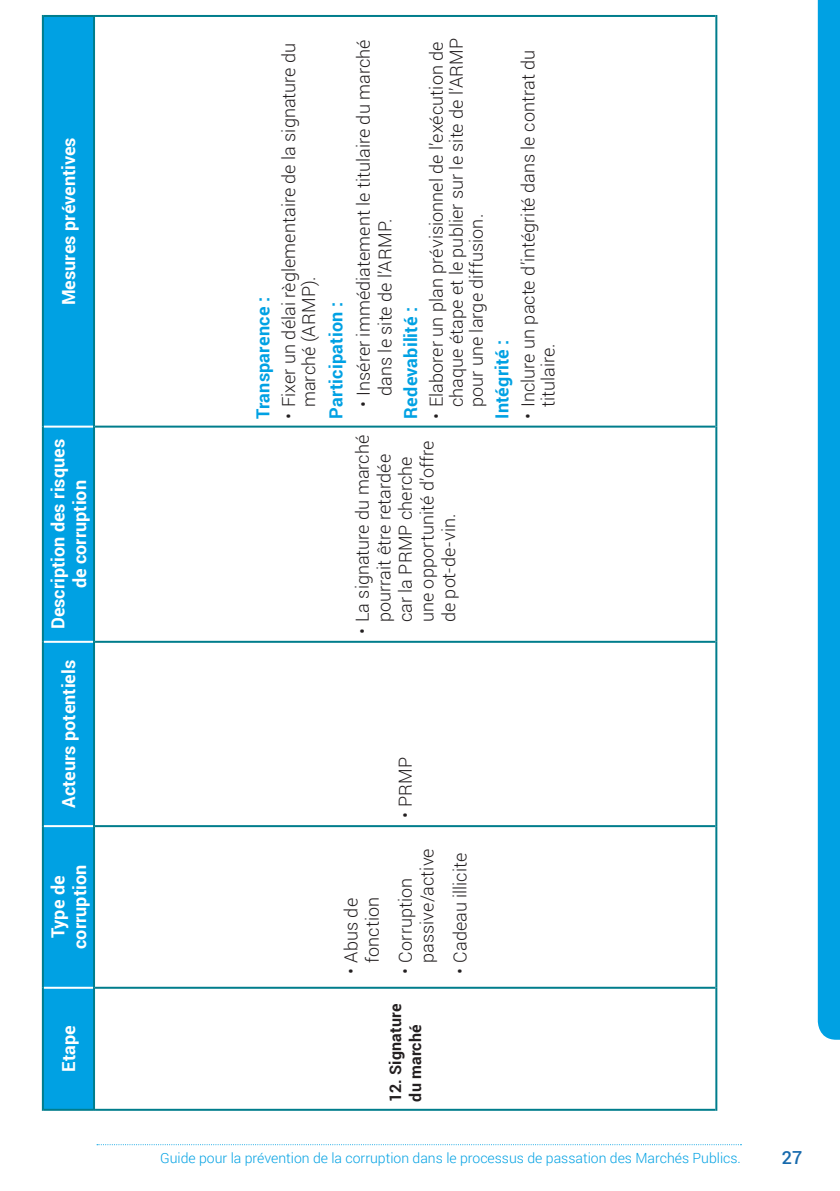
<style>
.page{position:relative;width:840px;height:1191px;background:#fff}
.page>*{position:absolute;margin:0;border:0;box-sizing:border-box;transform-origin:0 0}
.t1{font:300 18px/21.6px "Roboto";letter-spacing:.005em;color:#231f20}
.t2{font:700 18px/21.6px "Roboto";color:#fff;text-align:center}
.t3{font:700 18px "Roboto";letter-spacing:.01em;color:#00a1e3}
.t4{font:500 18px "Roboto";color:#176aad}
.t5{font:700 16px/20px "Roboto";letter-spacing:.015em;color:#231f20}
.t6{font:300 14px "Roboto";color:#00a1e3}
</style>
<div class="page">
<svg style="left:97px;top:1144px;width:644px;height:1px"></svg>
<div style="left:817px;top:0;width:22px;height:1039px;background:#00a1e3"></div>
<div style="left:44px;top:17px;width:49px;height:1091px;background:#00a1e3"></div>
<hr style="left:42px;top:987px;width:2px;height:123px;background:#007d8c">
<hr style="left:44px;top:1108px;width:49px;height:2px;background:#007d8c">
<hr style="left:42px;top:826px;width:2px;height:161px;background:#007d8c">
<hr style="left:42px;top:642px;width:2px;height:184px;background:#007d8c">
<hr style="left:42px;top:426px;width:2px;height:216px;background:#007d8c">
<hr style="left:42px;top:15px;width:2px;height:411px;background:#007d8c">
<hr style="left:44px;top:15px;width:49px;height:2px;background:#007d8c">
<hr style="left:93px;top:987px;width:2px;height:123px;background:#007d8c">
<hr style="left:95px;top:1108px;width:620px;height:2px;background:#007d8c">
<hr style="left:93px;top:826px;width:2px;height:161px;background:#007d8c">
<hr style="left:95px;top:986px;width:620px;height:2px;background:#007d8c">
<hr style="left:93px;top:642px;width:2px;height:184px;background:#007d8c">
<hr style="left:95px;top:825px;width:620px;height:2px;background:#007d8c">
<hr style="left:93px;top:426px;width:2px;height:216px;background:#007d8c">
<hr style="left:95px;top:641px;width:620px;height:2px;background:#007d8c">
<hr style="left:93px;top:15px;width:2px;height:411px;background:#007d8c">
<hr style="left:95px;top:425px;width:620px;height:2px;background:#007d8c">
<hr style="left:95px;top:15px;width:620px;height:2px;background:#007d8c">
<hr style="left:715px;top:987px;width:2px;height:123px;background:#007d8c">
<hr style="left:715px;top:826px;width:2px;height:161px;background:#007d8c">
<hr style="left:715px;top:642px;width:2px;height:184px;background:#007d8c">
<hr style="left:715px;top:426px;width:2px;height:216px;background:#007d8c">
<hr style="left:715px;top:15px;width:2px;height:411px;background:#007d8c">
<hr style="left:44px;top:986px;width:49px;height:2px;background:#fff">
<hr style="left:44px;top:825px;width:49px;height:2px;background:#fff">
<hr style="left:44px;top:641px;width:49px;height:2px;background:#fff">
<hr style="left:44px;top:425px;width:49px;height:2px;background:#fff">
<p class="t2" style="left:57px;top:305px;width:169px;rotate:-90deg">Mesures préventives</p>
<p class="t2" style="left:46px;top:629px;width:192px;rotate:-90deg">Description des risques de corruption</p>
<p class="t2" style="left:57px;top:808px;width:149px;rotate:-90deg">Acteurs potentiels</p>
<p class="t2" style="left:46px;top:949px;width:85px;rotate:-90deg">Type de corruption</p>
<p class="t2" style="left:57px;top:1071px;width:47px;rotate:-90deg">Etape</p>
<p class="t3" style="left:250px;top:418px;width:123px;rotate:-90deg">Transparence :</p>
<p class="t1" style="left:278px;top:407px;width:366px;line-height:20px;text-indent:-11px;rotate:-90deg">• Fixer un délai règlementaire de la signature du marché (ARMP).</p>
<p class="t3" style="left:323px;top:418px;width:118px;rotate:-90deg">Participation :</p>
<p class="t1" style="left:352px;top:396px;width:358px;text-indent:-11px;rotate:-90deg">• Insérer immédiatement le titulaire du marché dans le site de l’ARMP.</p>
<p class="t3" style="left:398px;top:418px;width:113px;rotate:-90deg">Redevabilité :</p>
<p class="t1" style="left:425px;top:407px;width:370px;line-height:20px;text-indent:-11px;rotate:-90deg">• Elaborer un plan prévisionnel de l’exécution de chaque étape et le publier sur le site de l’ARMP pour une large diffusion.</p>
<p class="t1" style="left:351px;top:622px;width:189px;text-indent:-11px;rotate:-90deg">• La signature du marché pourrait être retardée car la PRMP cherche une opportunité d’offre de pot-de-vin.</p>
<p class="t3" style="left:489px;top:418px;width:81px;rotate:-90deg">Intégrité :</p>
<p class="t1" style="left:517px;top:407px;width:359px;line-height:20px;text-indent:-11px;rotate:-90deg">• Inclure un pacte d’intégrité dans le contrat du titulaire.</p>
<p class="t1" style="left:394px;top:818px;width:63px;rotate:-90deg">• PRMP</p>
<p class="t1" style="left:339px;top:974px;width:79px;text-align:right;rotate:-90deg">• Abus de fonction</p>
<p class="t1" style="left:394px;top:962px;width:116px;text-indent:-11px;rotate:-90deg">• Corruption passive/active</p>
<p class="t1" style="left:448px;top:974px;width:123px;rotate:-90deg">• Cadeau illicite</p>
<p class="t5" style="left:384px;top:1101px;width:100px;rotate:-90deg">12. Signature du marché</p>
<p class="t6" style="left:160px;top:1148px;width:582px">Guide pour la prévention de la corruption dans le processus de passation des Marchés Publics.</p>
<p class="t4" style="left:781px;top:1145px;width:22px">27</p>
</div>
